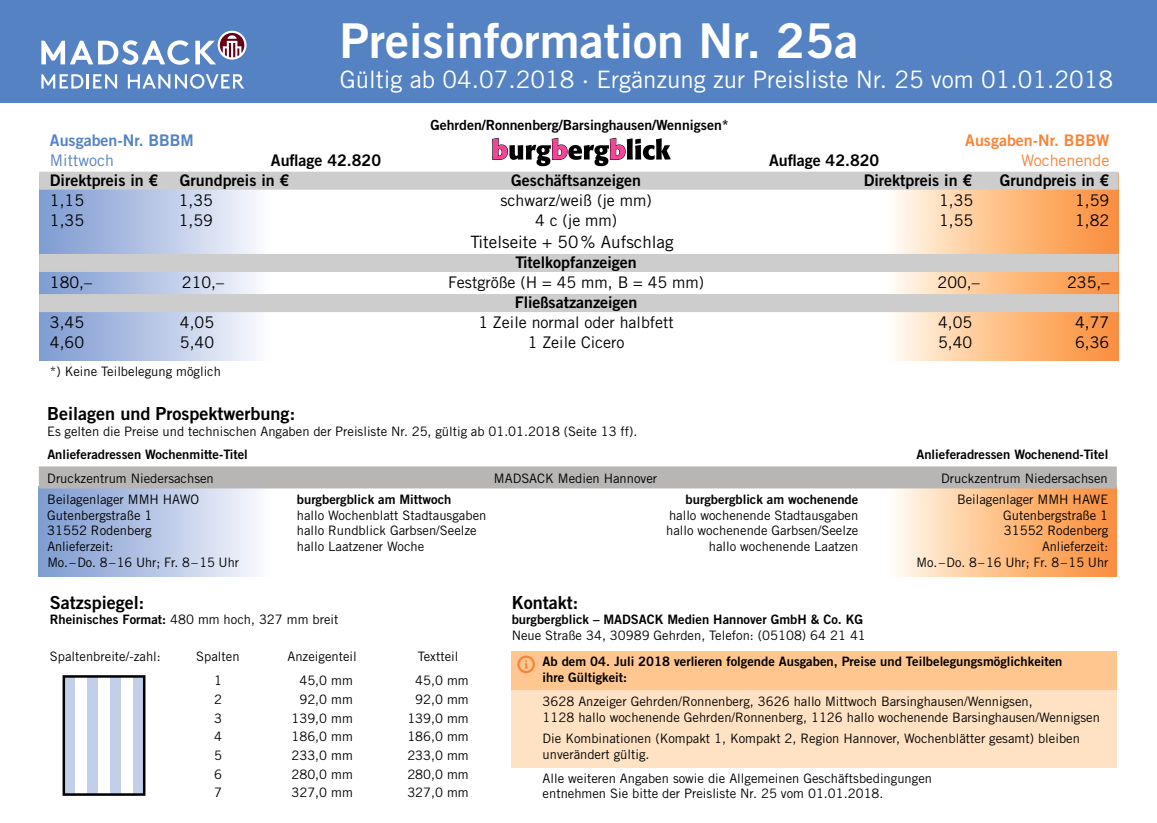
<style>
.page{position:relative;width:1157px;height:823px;background:#fff}
.page>*{position:absolute;margin:0;border:0;box-sizing:border-box;transform-origin:0 0}
.t1{font:48px "Trade Gothic LT Std Bd 2";color:#fff}
.t2{font:24px "Trade Gothic LT Std";color:#fff}
.t3{font:18px "Trade Gothic LT Std Bd 2";color:#000}
.t4{font:17px "Trade Gothic LT Std";color:#000}
.t5{font:16px "Trade Gothic LT Std";color:#000}
.t6{font:16px "Trade Gothic LT Std Bd 2";color:#000}
.t7{font:16px "Trade Gothic LT Std Bd 2";color:#5482c2}
.t8{font:16px "Trade Gothic LT Std Bd 2";color:#f88438}
.t9{font:16px "Trade Gothic LT Std";color:#f88438}
.t10{font:16px "Trade Gothic LT Std";color:#5482c2}
.t11{font:14px "Trade Gothic LT Std Bd 2";color:#000}
.t12{font:13px/15.6px "Trade Gothic LT Std";color:#000}
.t13{font:13px/15.6px "Trade Gothic LT Std Bd 2";color:#000}
.s1{font-family:"Trade Gothic LT Std Bd 2"}
</style>
<div class="page">
<div style="left:512px;top:674px;width:604px;height:93px;background:#ffe1c3"></div>
<div style="left:39px;top:175px;width:233px;height:186px;background:linear-gradient(to right,#7c99d0,#fbfafd)"></div>
<svg style="left:884px;top:189px;width:234px;height:172px;background:#fdc290"></svg>
<svg style="left:492px;top:137px;width:179px;height:29px"></svg>
<div style="left:39px;top:171px;width:1079px;height:18px;background:#cecdcd"></div>
<div style="left:39px;top:254px;width:1079px;height:18px;background:#cecdcd"></div>
<div style="left:39px;top:294px;width:1079px;height:18px;background:#cecdcd"></div>
<div style="left:512px;top:650px;width:604px;height:39px;background:#ffc690"></div>
<svg style="left:517px;top:655px;width:18px;height:17px"></svg>
<svg style="left:885px;top:488px;width:231px;height:88px;background:#fdc290"></svg>
<div style="left:39px;top:486px;width:234px;height:90px;background:linear-gradient(to right,#7c99d0,#fafafd)"></div>
<div style="left:39px;top:466px;width:1077px;height:22px;background:#b8b6b5"></div>
<div style="left:64px;top:676px;width:10px;height:118px;background:#c2cfea"></div>
<div style="left:87px;top:676px;width:11px;height:118px;background:#c2cfea"></div>
<div style="left:110px;top:676px;width:11px;height:118px;background:#c2cfea"></div>
<div style="left:133px;top:676px;width:11px;height:118px;background:#c2cfea"></div>
<div style="left:63px;top:674px;width:82px;height:121px;border:3px solid #000"></div>
<div style="left:0;top:0;width:1157px;height:103px;background:#5482c2"></div>
<svg style="left:41px;top:74px;width:76px;height:14px"></svg>
<svg style="left:128px;top:74px;width:116px;height:15px"></svg>
<svg style="left:218px;top:31px;width:28px;height:29px"></svg>
<svg style="left:41px;top:33px;width:203px;height:32px"></svg>
<h1 class="t1" style="left:340px;top:11px;width:520px">Preisinformation Nr. 25a</h1>
<h2 class="t2" style="left:340px;top:65px;width:775px">Gültig ab 04.07.2018 · Ergänzung zur Preisliste Nr. 25 vom 01.01.2018</h2>
<p class="t11" style="left:430px;top:116px;width:300px">Gehrden/Ronnenberg/Barsinghausen/Wennigsen*</p>
<p class="t7" style="left:50px;top:130px;width:145px">Ausgaben-Nr. BBBM</p>
<p class="t8" style="left:965px;top:130px;width:145px">Ausgaben-Nr. BBBW</p>
<p class="t10" style="left:50px;top:150px;width:66px">Mittwoch</p>
<p class="t6" style="left:271px;top:150px;width:112px">Auflage 42.820</p>
<p class="t6" style="left:769px;top:150px;width:112px">Auflage 42.820</p>
<p class="t9" style="left:1021px;top:150px;width:90px">Wochenende</p>
<p class="t6" style="left:50px;top:170px;width:110px">Direktpreis in €</p>
<p class="t6" style="left:180px;top:170px;width:111px">Grundpreis in €</p>
<p class="t6" style="left:511px;top:170px;width:131px">Geschäftsanzeigen</p>
<p class="t6" style="left:863px;top:170px;width:110px">Direktpreis in €</p>
<p class="t6" style="left:1000px;top:170px;width:111px">Grundpreis in €</p>
<p class="t5" style="left:50px;top:190px;width:36px">1,15</p>
<p class="t5" style="left:179px;top:190px;width:36px">1,35</p>
<p class="t5" style="left:500px;top:190px;width:153px">schwarz/weiß (je mm)</p>
<p class="t5" style="left:939px;top:190px;width:36px">1,35</p>
<p class="t5" style="left:1075px;top:190px;width:36px">1,59</p>
<p class="t5" style="left:50px;top:210px;width:36px">1,35</p>
<p class="t5" style="left:179px;top:210px;width:36px">1,59</p>
<p class="t5" style="left:535px;top:210px;width:84px">4 c (je mm)</p>
<p class="t5" style="left:939px;top:210px;width:36px">1,55</p>
<p class="t5" style="left:1075px;top:210px;width:36px">1,82</p>
<h3 class="t4" style="left:470px;top:231px;width:204px">Titelseite + 50% Aufschlag</h3>
<p class="t6" style="left:515px;top:252px;width:123px">Titelkopfanzeigen</p>
<p class="t5" style="left:50px;top:273px;width:44px">180,–</p>
<p class="t5" style="left:182px;top:273px;width:44px">210,–</p>
<p class="t5" style="left:448px;top:273px;width:257px">Festgröße (H = 45 mm, B = 45 mm)</p>
<p class="t5" style="left:937px;top:273px;width:44px">200,–</p>
<p class="t5" style="left:1067px;top:273px;width:44px">235,–</p>
<p class="t6" style="left:515px;top:292px;width:124px">Fließsatzanzeigen</p>
<p class="t5" style="left:50px;top:313px;width:36px">3,45</p>
<p class="t5" style="left:180px;top:313px;width:36px">4,05</p>
<p class="t5" style="left:478px;top:313px;width:197px">1 Zeile normal oder halbfett</p>
<p class="t5" style="left:938px;top:313px;width:36px">4,05</p>
<p class="t5" style="left:1075px;top:313px;width:36px">4,77</p>
<p class="t5" style="left:50px;top:333px;width:36px">4,60</p>
<p class="t5" style="left:180px;top:333px;width:36px">5,40</p>
<p class="t5" style="left:527px;top:333px;width:98px">1 Zeile Cicero</p>
<p class="t5" style="left:938px;top:333px;width:36px">5,40</p>
<p class="t5" style="left:1075px;top:333px;width:36px">6,36</p>
<p class="t12" style="left:50px;top:363px;width:173px">*) Keine Teilbelegung möglich</p>
<h3 class="t3" style="left:47px;top:402px;width:249px">Beilagen und Prospektwerbung:</h3>
<p class="t12" style="left:47px;top:423px;width:592px">Es gelten die Preise und technischen Angaben der Preisliste Nr. 25, gültig ab 01.01.2018 (Seite 13 ff).</p>
<p class="t13" style="left:47px;top:446px;width:202px">Anlieferadressen Wochenmitte-Titel</p>
<p class="t13" style="left:916px;top:446px;width:193px">Anlieferadressen Wochenend-Titel</p>
<p class="t12" style="left:47px;top:470px;width:168px">Druckzentrum Niedersachsen</p>
<p class="t12" style="left:494px;top:470px;width:165px">MADSACK Medien Hannover</p>
<p class="t12" style="left:941px;top:470px;width:168px">Druckzentrum Niedersachsen</p>
<p class="t12" style="left:47px;top:491px;width:153px">Beilagenlager MMH HAWO</p>
<p class="t13" style="left:297px;top:491px;width:156px">burgbergblick am Mittwoch</p>
<p class="t13" style="left:685px;top:491px;width:174px">burgbergblick am wochenende</p>
<p class="t12" style="left:957px;top:491px;width:153px">Beilagenlager MMH HAWE</p>
<p class="t12" style="left:47px;top:507px;width:107px">Gutenbergstraße 1</p>
<p class="t12" style="left:297px;top:507px;width:191px">hallo Wochenblatt Stadtausgaben</p>
<p class="t12" style="left:669px;top:507px;width:191px">hallo wochenende Stadtausgaben</p>
<p class="t12" style="left:1003px;top:507px;width:107px">Gutenbergstraße 1</p>
<p class="t12" style="left:47px;top:522px;width:106px">31552 Rodenberg</p>
<p class="t12" style="left:297px;top:522px;width:181px">hallo Rundblick Garbsen/Seelze</p>
<p class="t12" style="left:666px;top:522px;width:194px">hallo wochenende Garbsen/Seelze</p>
<p class="t12" style="left:1003px;top:522px;width:106px">31552 Rodenberg</p>
<p class="t12" style="left:47px;top:538px;width:68px">Anlieferzeit:</p>
<p class="t12" style="left:297px;top:538px;width:129px">hallo Laatzener Woche</p>
<p class="t12" style="left:709px;top:538px;width:151px">hallo wochenende Laatzen</p>
<p class="t12" style="left:1042px;top:538px;width:68px">Anlieferzeit:</p>
<p class="t12" style="left:47px;top:553px;width:193px">Mo.–Do. 8–16 Uhr; Fr. 8–15 Uhr</p>
<p class="t12" style="left:916px;top:553px;width:193px">Mo.–Do. 8–16 Uhr; Fr. 8–15 Uhr</p>
<h3 class="t3" style="left:50px;top:590px;width:96px">Satzspiegel:</h3>
<p class="t12" style="left:50px;top:611px;width:290px"><span class="s1">Rheinisches Format:</span> 480 mm hoch, 327 mm breit</p>
<p class="t12" style="left:50px;top:648px;width:112px">Spaltenbreite/-zahl:</p>
<p class="t12" style="left:196px;top:648px;width:45px">Spalten</p>
<p class="t12" style="left:287px;top:648px;width:71px">Anzeigenteil</p>
<p class="t12" style="left:418px;top:648px;width:42px">Textteil</p>
<p class="t12" style="left:214px;top:672px;width:9px">1</p>
<p class="t12" style="left:299px;top:672px;width:55px">45,0 mm</p>
<p class="t12" style="left:415px;top:672px;width:55px">45,0 mm</p>
<p class="t12" style="left:214px;top:691px;width:9px">2</p>
<p class="t12" style="left:299px;top:691px;width:55px">92,0 mm</p>
<p class="t12" style="left:415px;top:691px;width:55px">92,0 mm</p>
<p class="t12" style="left:214px;top:709px;width:9px">3</p>
<p class="t12" style="left:291px;top:709px;width:63px">139,0 mm</p>
<p class="t12" style="left:407px;top:709px;width:63px">139,0 mm</p>
<p class="t12" style="left:214px;top:728px;width:9px">4</p>
<p class="t12" style="left:291px;top:728px;width:63px">186,0 mm</p>
<p class="t12" style="left:407px;top:728px;width:63px">186,0 mm</p>
<p class="t12" style="left:214px;top:746px;width:9px">5</p>
<p class="t12" style="left:291px;top:746px;width:63px">233,0 mm</p>
<p class="t12" style="left:407px;top:746px;width:63px">233,0 mm</p>
<p class="t12" style="left:214px;top:765px;width:9px">6</p>
<p class="t12" style="left:291px;top:765px;width:63px">280,0 mm</p>
<p class="t12" style="left:407px;top:765px;width:63px">280,0 mm</p>
<p class="t12" style="left:214px;top:784px;width:9px">7</p>
<p class="t12" style="left:291px;top:784px;width:63px">327,0 mm</p>
<p class="t12" style="left:407px;top:784px;width:63px">327,0 mm</p>
<h3 class="t3" style="left:512px;top:590px;width:68px">Kontakt:</h3>
<p class="t13" style="left:512px;top:611px;width:353px">burgbergblick – MADSACK Medien Hannover GmbH &amp; Co. KG</p>
<p class="t12" style="left:512px;top:626px;width:356px">Neue Straße 34, 30989 Gehrden, Telefon: (05108) 64 21 41</p>
<p class="t13" style="left:542px;top:653px;width:521px">Ab dem 04. Juli 2018 verlieren folgende Ausgaben, Preise und Teilbelegungsmöglichkeiten ihre Gültigkeit:</p>
<p class="t12" style="left:542px;top:693px;width:559px">3628 Anzeiger Gehrden/Ronnenberg, 3626 hallo Mittwoch Barsinghausen/Wennigsen,<br>1128 hallo wochenende Gehrden/Ronnenberg, 1126 hallo wochenende Barsinghausen/Wennigsen</p>
<p class="t12" style="left:542px;top:730px;width:539px">Die Kombinationen (Kompakt 1, Kompakt 2, Region Hannover, Wochenblätter gesamt) bleiben unverändert gültig.</p>
<p class="t12" style="left:542px;top:769px;width:391px">Alle weiteren Angaben sowie die Allgemeinen Geschäftsbedingungen entnehmen Sie bitte der Preisliste Nr. 25 vom 01.01.2018.</p>
</div>
